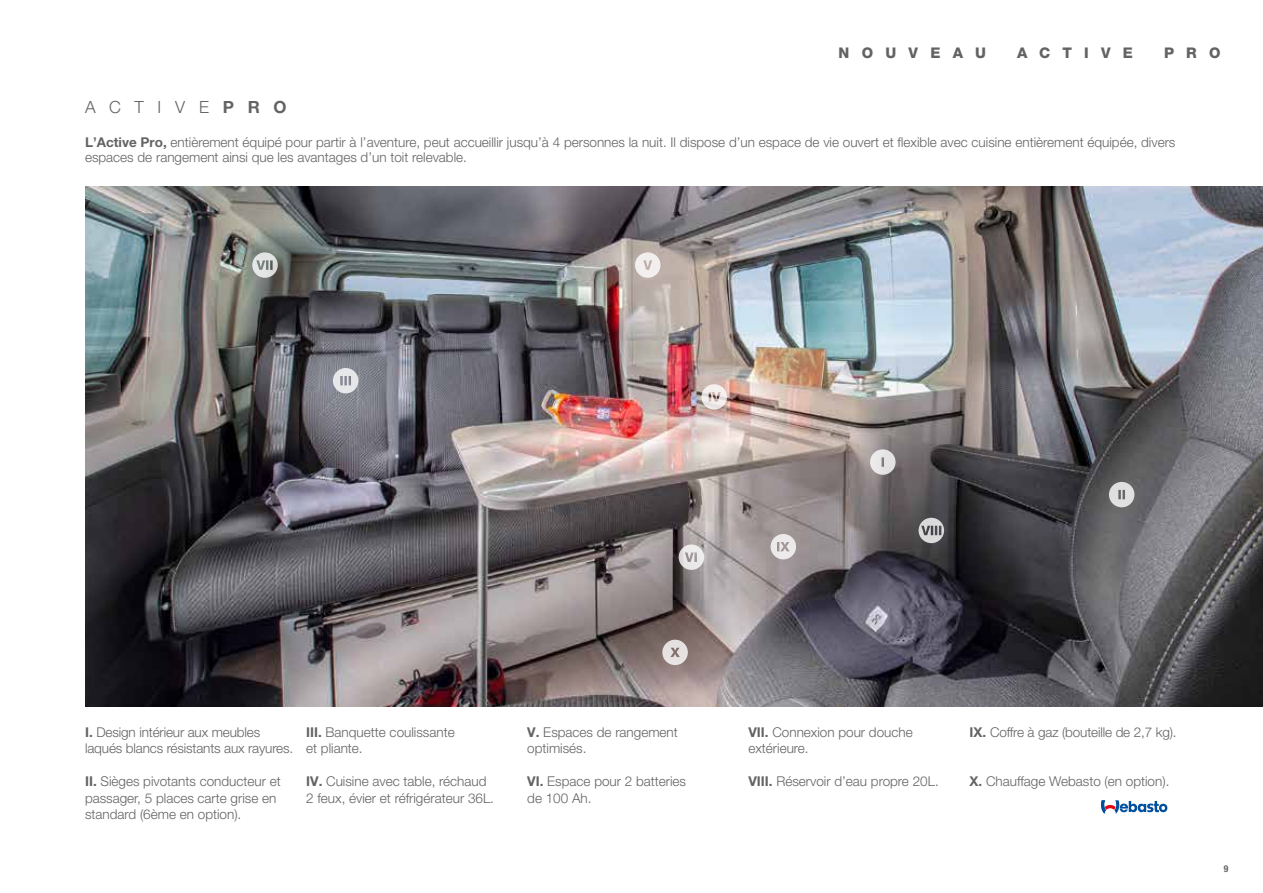
<style>
.page{position:relative;width:1263px;height:893px;background:#fff}
.page>*{position:absolute;margin:0;border:0;box-sizing:border-box;transform-origin:0 0}
.t1{font:300 16.8px "Helvetica Neue LT Pro";letter-spacing:.825em;color:#646363}
.t2{font:800 14.7px "Helvetica Neue LT Pro";letter-spacing:.83em;color:#646363}
.t3{font:300 13.5px/16.5px "Helvetica Neue LT Pro";color:#646363}
.t4{font:700 condensed 9.45px "Helvetica Neue LT Pro";color:#646363}
.s1{font-weight:700}
</style>
<div class="page">
<img style="left:85px;top:187px;width:1178px;height:520px">
<svg style="left:870px;top:449px;width:25px;height:26px"></svg>
<svg style="left:1109px;top:482px;width:25px;height:25px"></svg>
<svg style="left:333px;top:368px;width:25px;height:25px"></svg>
<svg style="left:701px;top:384px;width:26px;height:26px"></svg>
<svg style="left:252px;top:252px;width:26px;height:26px"></svg>
<svg style="left:635px;top:252px;width:25px;height:26px"></svg>
<svg style="left:679px;top:544px;width:25px;height:26px"></svg>
<svg style="left:918px;top:518px;width:26px;height:25px"></svg>
<svg style="left:770px;top:534px;width:26px;height:25px"></svg>
<svg style="left:662px;top:640px;width:26px;height:25px"></svg>
<svg style="left:1101px;top:800px;width:67px;height:14px"></svg>
<p class="t2" style="left:838px;top:44px;width:149px">NOUVEAU</p>
<p class="t2" style="left:1017px;top:44px;width:117px">ACTIVE</p>
<p class="t2" style="left:1164px;top:44px;width:58px">PRO</p>
<p class="t1" style="left:85px;top:97px;width:203px">ACTIVE<span class="s1">pro</span></p>
<p class="t3" style="left:85px;top:134px;width:1092px;line-height:15px"><span class="s1">L’Active Pro,</span> entièrement équipé pour partir à l’aventure, peut accueillir jusqu’à 4 personnes la nuit. Il dispose d’un espace de vie ouvert et flexible avec cuisine entièrement équipée, divers espaces de rangement ainsi que les avantages d’un toit relevable.</p>
<p class="t3" style="left:85px;top:723px;width:210px"><span class="s1">I.</span> Design intérieur aux meubles laqués blancs résistants aux rayures.</p>
<p class="t3" style="left:85px;top:773px;width:197px"><span class="s1">II.</span> Sièges pivotants conducteur et passager, 5 places carte grise en standard (6ème en option).</p>
<p class="t3" style="left:306px;top:723px;width:150px"><span class="s1">III.</span> Banquette coulissante et pliante.</p>
<p class="t3" style="left:306px;top:773px;width:189px"><span class="s1">IV.</span> Cuisine avec table, réchaud<br>2 feux, évier et réfrigérateur 36L.</p>
<p class="t3" style="left:527px;top:723px;width:152px"><span class="s1">V.</span> Espaces de rangement optimisés.</p>
<p class="t3" style="left:527px;top:773px;width:160px"><span class="s1">VI.</span> Espace pour 2 batteries de 100 Ah.</p>
<p class="t3" style="left:748px;top:723px;width:166px"><span class="s1">VII.</span> Connexion pour douche extérieure.</p>
<p class="t3" style="left:748px;top:773px;width:192px"><span class="s1">VIII.</span> Réservoir d’eau propre 20L.</p>
<p class="t3" style="left:969px;top:723px;width:209px"><span class="s1">IX.</span> Coffre à gaz (bouteille de 2,7 kg).</p>
<p class="t3" style="left:969px;top:773px;width:201px"><span class="s1">X.</span> Chauffage Webasto (en option).</p>
<p class="t4" style="left:1224px;top:863px;width:6px">9</p>
</div>
